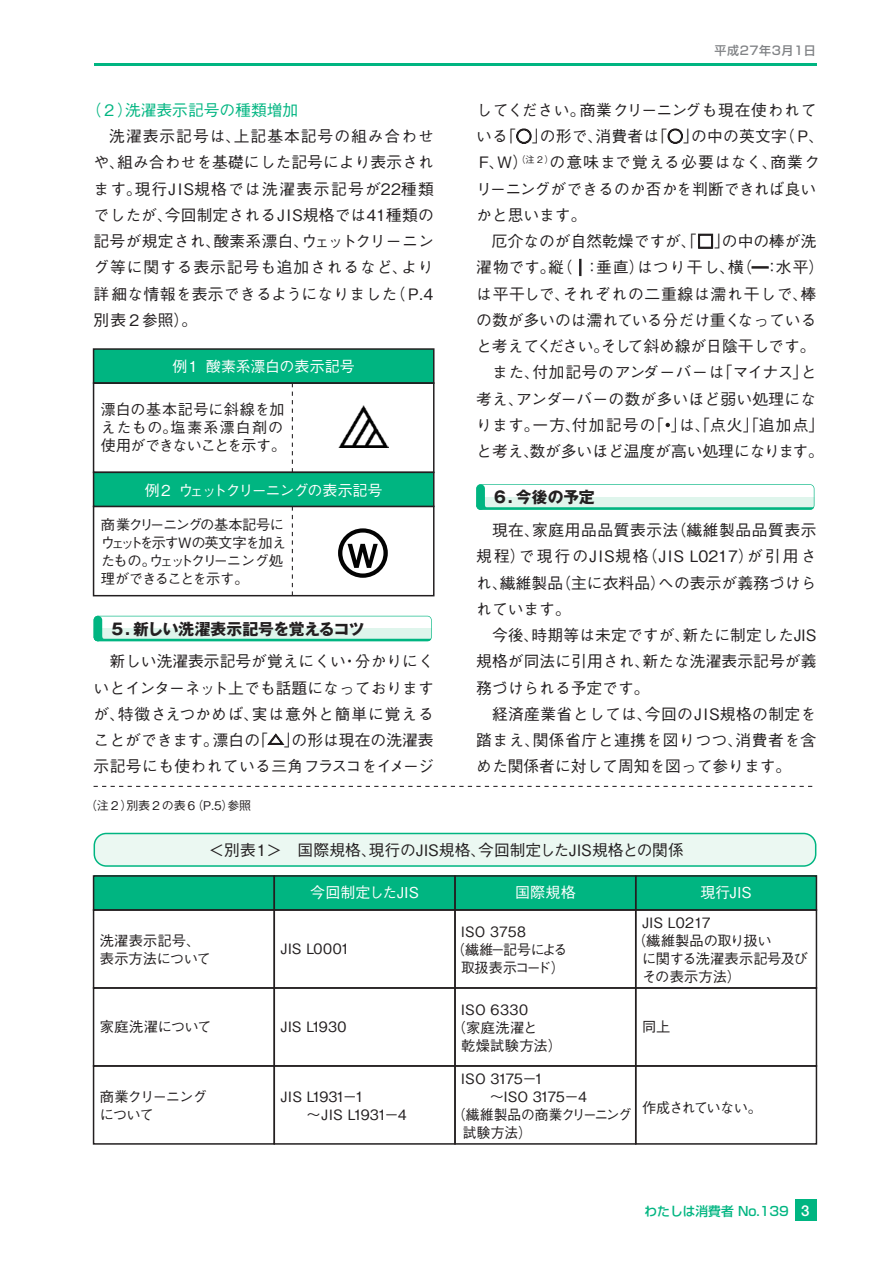
<style>
.page{position:relative;width:893px;height:1263px;background:#fff}
.page>*{position:absolute;margin:0;border:0;box-sizing:border-box;transform-origin:0 0}
.t1{font:500 15.75px/26.2px "Gothic BBB Pro";letter-spacing:.005em;color:#231f20;text-align:justify}
.t2{font:700 15.75px "Gothic MB101 Pro";letter-spacing:-.005em;color:#231f20}
.t3{font:500 15.75px "Gothic BBB Pro";color:#00b581}
.t4{font:500 15px/18px "Gothic BBB Pro";letter-spacing:.015em;color:#231f20}
.t5{font:500 15px "Gothic BBB Pro";letter-spacing:-.015em;color:#fff}
.t6{font:500 15px "Gothic BBB Pro";letter-spacing:-.085em;color:#fff}
.t7{font:500 14.25px/18px "Gothic BBB Pro";letter-spacing:-.03em;color:#231f20}
.t8{font:500 14.25px/18px "Gothic BBB Pro";letter-spacing:-.095em;color:#231f20}
.t9{font:500 14.25px "Gothic BBB Pro";letter-spacing:-.03em;color:#231f20;scale:.96 1}
.t10{font:500 14.25px "Gothic BBB Pro";letter-spacing:.02em;color:#231f20}
.t11{font:500 14.25px/18px "Gothic BBB Pro";color:#231f20}
.t12{font:500 14.25px/18px "Gothic BBB Pro";letter-spacing:-.08em;color:#231f20}
.t13{font:500 14.25px "Gothic BBB Pro";letter-spacing:-.07em;color:#231f20}
.t14{font:500 14.25px "Gothic BBB Pro";letter-spacing:-.09em;color:#231f20}
.t15{font:500 14.25px "Gothic BBB Pro";letter-spacing:.01em;color:#231f20}
.t16{font:500 12.75px "Shin Go Pro";color:#00b581}
.t17{font:500 12px "Gothic BBB Pro";letter-spacing:-.015em;color:#231f20}
.t18{font:500 12px "Shin Go Pro";letter-spacing:.05em;color:#808285}
.s1{font-family:"Helvetica Neue LT Std";font-size:15px;color:#fff}
</style>
<div class="page">
<div style="left:795px;top:1199px;width:21px;height:22px;background:#00b581"></div>
<hr style="left:94px;top:64px;width:722px;height:2px;background:#00b581">
<svg style="left:94px;top:616px;width:338px;height:25px"></svg>
<svg style="left:476px;top:484px;width:338px;height:26px"></svg>
<svg style="left:267px;top:733px;width:18px;height:12px"></svg>
<svg style="left:516px;top:128px;width:16px;height:16px"></svg>
<svg style="left:667px;top:128px;width:16px;height:16px"></svg>
<svg style="left:698px;top:233px;width:16px;height:16px"></svg>
<svg style="left:579px;top:259px;width:2px;height:17px"></svg>
<div style="left:751px;top:266px;width:18px;height:3px;border:1px solid #231f20"></div>
<svg style="left:666px;top:423px;width:4px;height:4px"></svg>
<div style="left:94px;top:876px;width:722px;height:34px;background:#00b581"></div>
<svg style="left:94px;top:833px;width:722px;height:34px;background:#d7f2e8"></svg>
<div style="left:94px;top:349px;width:340px;height:34px;background:#00b581"></div>
<div style="left:93px;top:348px;width:341px;height:36px;border:2px solid #231f20"></div>
<div style="left:93px;top:875px;width:182px;height:36px;border:2px solid #231f20"></div>
<div style="left:274px;top:875px;width:182px;height:36px;border:2px solid #231f20"></div>
<div style="left:454px;top:875px;width:182px;height:36px;border:2px solid #231f20"></div>
<div style="left:635px;top:875px;width:182px;height:36px;border:2px solid #231f20"></div>
<svg style="left:94px;top:786px;width:719px;height:1px"></svg>
<div style="left:93px;top:382px;width:341px;height:91px;border:2px solid #231f20"></div>
<div style="left:93px;top:506px;width:341px;height:90px;border:2px solid #231f20"></div>
<div style="left:94px;top:472px;width:340px;height:34px;background:#00b581"></div>
<div style="left:93px;top:472px;width:341px;height:35px;border:2px solid #231f20"></div>
<div style="left:93px;top:909px;width:182px;height:80px;border:2px solid #231f20"></div>
<div style="left:454px;top:909px;width:182px;height:80px;border:2px solid #231f20"></div>
<div style="left:635px;top:909px;width:182px;height:80px;border:2px solid #231f20"></div>
<div style="left:93px;top:1065px;width:182px;height:80px;border:2px solid #231f20"></div>
<div style="left:274px;top:1065px;width:182px;height:80px;border:2px solid #231f20"></div>
<div style="left:454px;top:987px;width:182px;height:80px;border:2px solid #231f20"></div>
<div style="left:93px;top:987px;width:182px;height:80px;border:2px solid #231f20"></div>
<div style="left:635px;top:987px;width:182px;height:80px;border:2px solid #231f20"></div>
<div style="left:635px;top:1065px;width:182px;height:80px;border:2px solid #231f20"></div>
<div style="left:274px;top:909px;width:182px;height:80px;border:2px solid #231f20"></div>
<div style="left:274px;top:987px;width:182px;height:80px;border:2px solid #231f20"></div>
<div style="left:454px;top:1065px;width:182px;height:80px;border:2px solid #231f20"></div>
<svg style="left:338px;top:528px;width:50px;height:50px"></svg>
<svg style="left:292px;top:383px;width:1px;height:89px"></svg>
<svg style="left:292px;top:506px;width:1px;height:90px"></svg>
<img style="left:338px;top:406px;width:50px;height:42px">
<p class="t3" style="left:86px;top:97px;width:214px">（２）洗濯表示記号の種類増加</p>
<p class="t1" style="left:94px;top:121px;width:342px;text-indent:16px">洗濯表示記号は、上記基本記号の組み合わせや、組み合わせを基礎にした記号により表示されます。現行JIS規格では洗濯表示記号が22種類でしたが、今回制定されるJIS規格では41種類の記号が規定され、酸素系漂白、ウェットクリーニング等に関する表示記号も追加されるなど、より詳細な情報を表示できるようになりました（P.4別表２参照）。</p>
<p class="t5" style="left:173px;top:354px;width:184px">例１ 酸素系漂白の表示記号</p>
<p class="t4" style="left:101px;top:398px;width:187px">漂白の基本記号に斜線を加えたもの。塩素系漂白剤の使用ができないことを示す。</p>
<p class="t6" style="left:145px;top:478px;width:239px">例２ ウェットクリーニングの表示記号</p>
<p class="t8" style="left:101px;top:514px;width:187px">商業クリーニングの基本記号にウェットを示すＷの英文字を加えたもの。ウェットクリーニング処理ができることを示す。</p>
<p class="t2" style="left:109px;top:615px;width:257px">５．新しい洗濯表示記号を覚えるコツ</p>
<p class="t1" style="left:94px;top:646px;width:342px;text-indent:16px">新しい洗濯表示記号が覚えにくい・分かりにくいとインターネット上でも話題になっておりますが、特徴さえつかめば、実は意外と簡単に覚えることができます。漂白の「△」の形は現在の洗濯表示記号にも使われている三角フラスコをイメージ</p>
<p class="t17" style="left:85px;top:796px;width:168px">（注２）別表２の表６（P.5）参照</p>
<p class="t18" style="left:715px;top:41px;width:103px">平成27年3月1日</p>
<p class="t1" style="left:476px;top:95px;width:350px;text-align:left">してください。商業クリーニングも現在使われている「○」の形で、消費者は「○」の中の英文字（Ｐ、<br>Ｆ、Ｗ）<sup>（注２）</sup>の意味まで覚える必要はなく、商業クリーニングができるのか否かを判断できれば良いかと思います。</p>
<p class="t1" style="left:476px;top:226px;width:350px;text-align:center">厄介なのが自然乾燥ですが、「□」の中の棒が洗<br>濯物です。縦（｜：垂直）はつり干し、横（―：水平）は平干しで、それぞれの二重線は濡れ干しで、棒の数が多いのは濡れている分だけ重くなっていると考えてください。そして斜め線が日陰干しです。また、付加記号のアンダーバーは「マイナス」と<br>考え、アンダーバーの数が多いほど弱い処理になります。一方、付加記号の「・」は「点火」「追加点」</p>
<p class="t1" style="left:476px;top:410px;width:349px;text-indent:219px">、<br>と考え、数が多いほど温度が高い処理になります。</p>
<p class="t2" style="left:492px;top:484px;width:104px">６．今後の予定</p>
<p class="t1" style="left:476px;top:515px;width:342px;text-indent:16px">現在、家庭用品品質表示法（繊維製品品質表示規程）で現行のJIS規格（JIS L0217）が引用され、繊維製品（主に衣料品）への表示が義務づけられています。</p>
<p class="t1" style="left:476px;top:620px;width:342px;text-indent:16px">今後、時期等は未定ですが、新たに制定したJIS規格が同法に引用され、新たな洗濯表示記号が義務づけられる予定です。</p>
<p class="t1" style="left:476px;top:699px;width:342px;text-indent:16px">経済産業省としては、今回のJIS規格の制定を踏まえ、関係省庁と連携を図りつつ、消費者を含めた関係者に対して周知を図って参ります。</p>
<p class="t1" style="left:209px;top:835px;width:476px">＜別表１＞　国際規格、現行のJIS規格、今回制定したJIS規格との関係</p>
<p class="t11" style="left:100px;top:930px;width:112px">洗濯表示記号、表示方法について</p>
<p class="t7" style="left:100px;top:1016px;width:113px">家庭洗濯について</p>
<p class="t5" style="left:310px;top:881px;width:110px">今回制定したJIS</p>
<p class="t5" style="left:515px;top:881px;width:62px">国際規格</p>
<p class="t5" style="left:700px;top:881px;width:53px">現行JIS</p>
<p class="t10" style="left:281px;top:937px;width:71px">JIS L0001</p>
<p class="t10" style="left:281px;top:1015px;width:67px">JIS L1930</p>
<p class="t7" style="left:461px;top:920px;width:66px">ISO 3758</p>
<p class="t7" style="left:451px;top:938px;width:118px">（繊維－記号による</p>
<p class="t14" style="left:461px;top:956px;width:105px">取扱表示コード）</p>
<p class="t7" style="left:461px;top:998px;width:68px">ISO 6330</p>
<p class="t7" style="left:452px;top:1016px;width:87px">（家庭洗濯と</p>
<p class="t7" style="left:461px;top:1034px;width:102px">乾燥試験方法）</p>
<p class="t15" style="left:642px;top:911px;width:70px">JIS L0217</p>
<p class="t7" style="left:632px;top:929px;width:141px">（繊維製品の取り扱い</p>
<p class="t7" style="left:642px;top:947px;width:167px">に関する洗濯表示記号及び</p>
<p class="t7" style="left:642px;top:965px;width:101px">その表示方法）</p>
<p class="t7" style="left:642px;top:1016px;width:30px">同上</p>
<p class="t12" style="left:100px;top:1086px;width:109px">商業クリーニングについて</p>
<p class="t7" style="left:306px;top:1086px;width:102px;text-indent:-26px">JIS L1931－1<br>～JIS L1931－4</p>
<p class="t7" style="left:461px;top:1067px;width:84px">ISO 3175－1</p>
<p class="t7" style="left:490px;top:1085px;width:113px">～ISO 3175－4　</p>
<p class="t9" style="left:452px;top:1103px;width:189px">（繊維製品の商業クリーニング</p>
<p class="t9" style="left:463px;top:1121px;width:74px">試験方法）</p>
<p class="t13" style="left:642px;top:1096px;width:122px">作成されていない。</p>
<p class="t16" style="left:644px;top:1200px;width:167px">わたしは消費者 No.139 <span class="s1">3</span></p>
</div>
